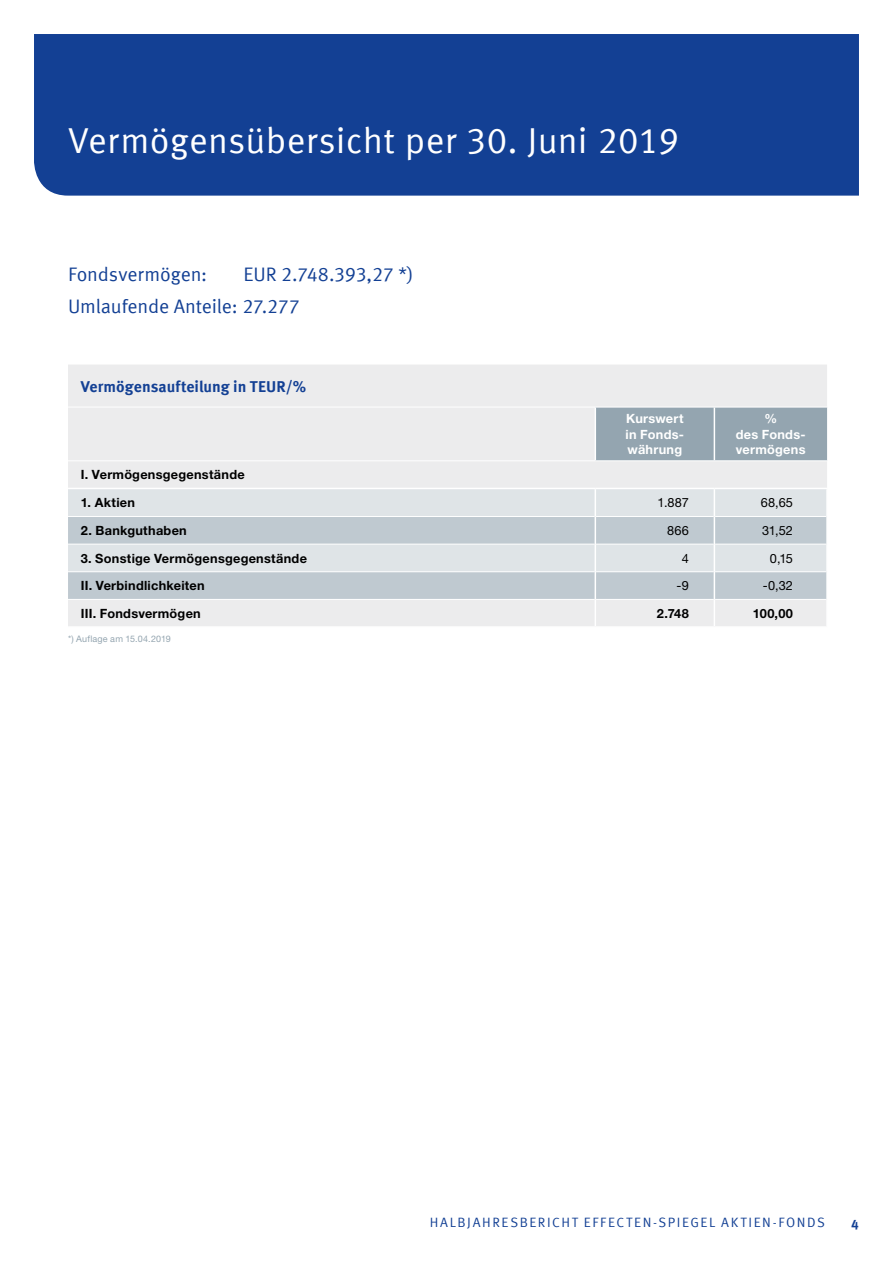
<style>
.page{position:relative;width:893px;height:1263px;background:#fff}
.page>*{position:absolute;margin:0;border:0;box-sizing:border-box;transform-origin:0 0}
.t1{font:36px "Meta Offc Pro Norm";letter-spacing:.01em;color:#fff}
.t2{font:19.5px/32px "Meta Offc Pro Norm";letter-spacing:-.01em;color:#134094}
.t3{font:700 15.75px "Meta Offc Pro";color:#134094}
.t4{font:13.5px "Meta Offc Pro Norm";letter-spacing:.12em;color:#134094}
.t5{font:700 13.5px "Meta Offc Pro";color:#134094}
.t6{font:700 12.75px "Helvetica Neue LTW1 G";letter-spacing:.02em;color:#000}
.t7{font:700 12.75px/15.9px "Helvetica Neue LTW1 G";letter-spacing:.02em;color:#fff;text-align:justify}
.t8{font:12.75px "Helvetica Neue LTW1 G";letter-spacing:.01em;color:#000}
.t9{font:9px "Helvetica Neue LTW1 G";letter-spacing:.02em;color:#94a5b0}
</style>
<div class="page">
<div style="left:34px;top:34px;width:825px;height:162px;background:#134094"></div>
<div style="left:68px;top:365px;width:759px;height:123px;background:#ececed"></div>
<div style="left:596px;top:408px;width:231px;height:52px;background:#94a5b0"></div>
<hr style="left:68px;top:407px;width:527px;height:1px;background:#fff">
<hr style="left:595px;top:407px;width:119px;height:1px;background:#fff">
<hr style="left:714px;top:407px;width:113px;height:1px;background:#fff">
<hr style="left:68px;top:460px;width:527px;height:1px;background:#fff">
<hr style="left:595px;top:460px;width:119px;height:1px;background:#fff">
<hr style="left:714px;top:460px;width:113px;height:1px;background:#fff">
<hr style="left:595px;top:407px;width:1px;height:53px;background:#fff">
<hr style="left:714px;top:407px;width:1px;height:53px;background:#fff">
<svg style="left:68px;top:489px;width:758px;height:137px;background:#d6dbe0"></svg>
<h1 class="t1" style="left:68px;top:113px;width:613px">Vermögensübersicht per 30. Juni 2019</h1>
<h2 class="t2" style="left:68px;top:257px;width:347px;text-indent:176px">EUR 2.748.393,27 *)<br>Umlaufende Anteile: 27.277</h2>
<h2 class="t2" style="left:68px;top:257px;width:141px">Fondsvermögen:</h2>
<p class="t3" style="left:81px;top:374px;width:227px">Vermögensaufteilung in TEUR/%</p>
<p class="t7" style="left:626px;top:410px;width:60px">Kurswert in Fonds&shy;währung</p>
<p class="t7" style="left:736px;top:410px;width:71px;text-align:center">%<br>des Fonds&shy;vermögens</p>
<p class="t6" style="left:81px;top:467px;width:165px">I. Vermögensgegenstände</p>
<p class="t6" style="left:81px;top:495px;width:56px">1. Aktien</p>
<p class="t8" style="left:658px;top:495px;width:33px">1.887</p>
<p class="t8" style="left:761px;top:495px;width:34px">68,65</p>
<p class="t6" style="left:81px;top:522px;width:108px">2. Bankguthaben</p>
<p class="t8" style="left:667px;top:522px;width:23px">866</p>
<p class="t8" style="left:762px;top:522px;width:32px">31,52</p>
<p class="t6" style="left:81px;top:550px;width:228px">3. Sonstige Vermögensgegenstände</p>
<p class="t8" style="left:682px;top:550px;width:9px">4</p>
<p class="t8" style="left:770px;top:550px;width:25px">0,15</p>
<p class="t6" style="left:81px;top:578px;width:125px">II. Verbindlichkeiten</p>
<p class="t8" style="left:677px;top:578px;width:14px">-9</p>
<p class="t8" style="left:763px;top:578px;width:32px">-0,32</p>
<p class="t6" style="left:81px;top:605px;width:122px">III. Fondsvermögen</p>
<p class="t6" style="left:657px;top:605px;width:34px">2.748</p>
<p class="t6" style="left:753px;top:605px;width:42px">100,00</p>
<p class="t9" style="left:68px;top:633px;width:104px">*) Auflage am 15.04.2019</p>
<p class="t4" style="left:430px;top:1211px;width:172px">HALBJAHRESBERICHT Effecte</p>
<p class="t4" style="left:643px;top:1211px;width:43px">n-Spiegel</p>
<p class="t4" style="left:721px;top:1211px;width:104px">Aktien-Fonds</p>
<p class="t5" style="left:851px;top:1214px;width:9px">4</p>
</div>
